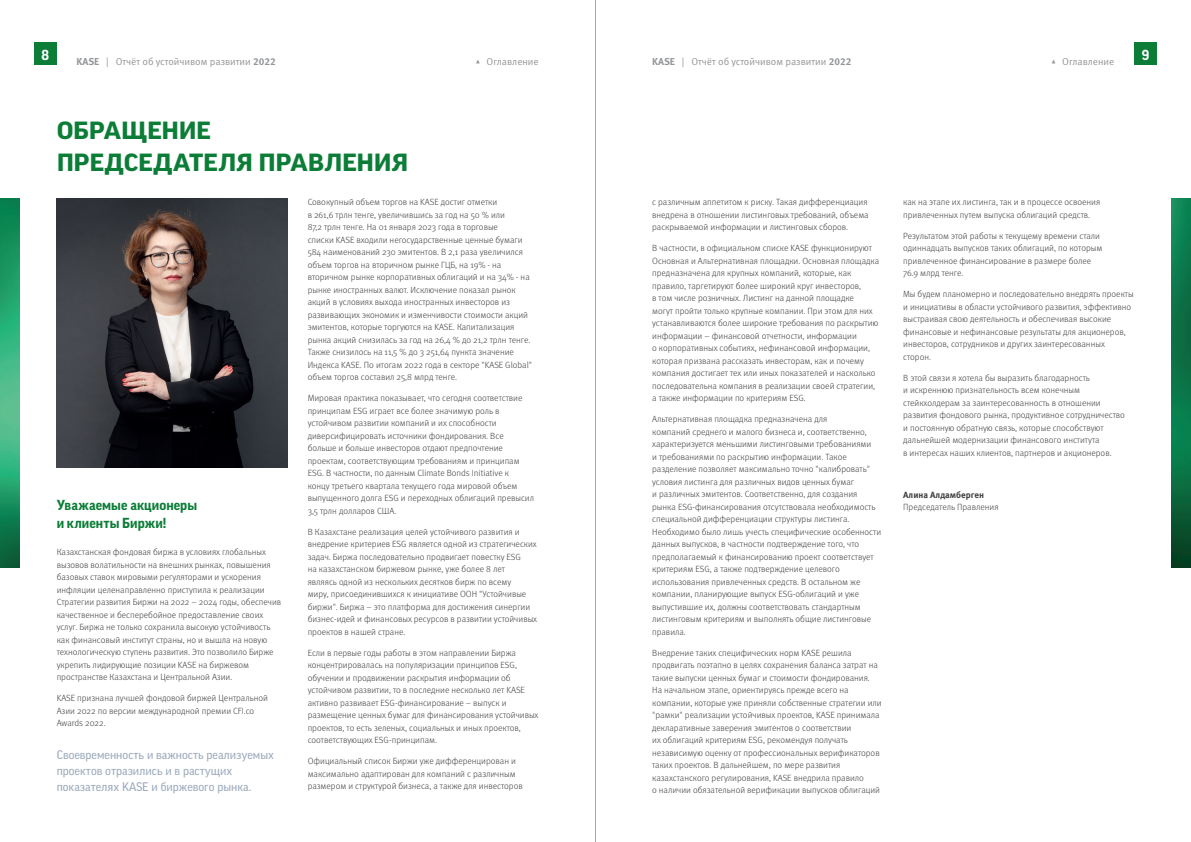
<style>
.page{position:relative;width:1191px;height:842px;background:#fff}
.page>*{position:absolute;margin:0;border:0;box-sizing:border-box;transform-origin:0 0}
.t1{font:700 expanded 24px/32px "Good Pro";letter-spacing:-.01em;color:#0b7d37}
.t2{font:700 14px/18px "Good Pro";letter-spacing:.005em;color:#0b7d37}
.t3{font:700 14px "Good Pro";color:#fff}
.t4{font:12px/16px "Good Pro";color:#9ba9bc}
.t5{font:10px "Meta Pro Norm";color:#939598}
.t6{font:300 9px/12.5px "Meta Pro";color:#3e3e3f}
.t7{font:700 9px "Meta Pro";color:#3e3e3f}
.s1{font-family:"Meta Pro";font-weight:700}
</style>
<div class="page">
<hr style="left:595px;top:0;width:1px;height:842px;background:#a8a9ad">
<img style="left:57px;top:198px;width:231px;height:270px">
<img style="left:1171px;top:198px;width:20px;height:369px">
<img style="left:0;top:198px;width:20px;height:369px">
<div style="left:34px;top:43px;width:23px;height:22px;background:#0b7d37"></div>
<div style="left:1134px;top:43px;width:23px;height:22px;background:#0b7d37"></div>
<h2 class="t3" style="left:42px;top:47px;width:9px">8</h2>
<h2 class="t3" style="left:1141px;top:47px;width:9px">9</h2>
<p class="t5" style="left:77px;top:54px;width:201px"><span class="s1">KASE</span> | Отчёт об устойчивом развитии <span class="s1">2022</span></p>
<p class="t5" style="left:475px;top:54px;width:65px">▴ Оглавление</p>
<p class="t5" style="left:652px;top:54px;width:201px"><span class="s1">KASE</span> | Отчёт об устойчивом развитии <span class="s1">2022</span></p>
<p class="t5" style="left:1050px;top:54px;width:65px">▴ Оглавление</p>
<h1 class="t1" style="left:57px;top:114px;width:353px">ОБРАЩЕНИЕ<br>ПРЕДСЕДАТЕЛЯ ПРАВЛЕНИЯ</h1>
<h2 class="t2" style="left:57px;top:496px;width:142px">Уважаемые акционеры и клиенты Биржи!</h2>
<p class="t6" style="left:57px;top:545px;width:226px">Казахстанская фондовая биржа в условиях глобальных вызовов волатильности на внешних рынках, повышения базовых ставок мировыми регуляторами и ускорения инфляции целенаправленно приступила к реализации Стратегии развития Биржи на 2022 – 2024 годы, обеспечив качественное и бесперебойное предоставление своих услуг. Биржа не только сохранила высокую устойчивость как финансовый институт страны, но и вышла на новую технологическую ступень развития. Это позволило Бирже укрепить лидирующие позиции KASE на биржевом пространстве Казахстана и Центральной Азии.</p>
<p class="t6" style="left:57px;top:691px;width:213px">KASE признана лучшей фондовой биржей Центральной<br>Азии 2022 по версии международной премии CFI.co<br>Awards 2022.</p>
<h3 class="t4" style="left:57px;top:747px;width:219px">Своевременность и важность реализуемых проектов отразились и в растущих показателях KASE и биржевого рынка.</h3>
<p class="t6" style="left:308px;top:195px;width:226px">Совокупный объем торгов на KASE достиг отметки<br>в 261,6 трлн тенге, увеличившись за год на 50 % или<br>87,2 трлн тенге. На 01 января 2023 года в торговые<br>списки KASE входили негосударственные ценные бумаги 584 наименований 230 эмитентов. В 2,1 раза увеличился объем торгов на вторичном рынке ГЦБ, на 19% - на вторичном рынке корпоративных облигаций и на 34% - на рынке иностранных валют. Исключение показал рынок акций в условиях выхода иностранных инвесторов из развивающих экономик и изменчивости стоимости акций эмитентов, которые торгуются на KASE. Капитализация рынка акций снизилась за год на 26,4 % до 21,2 трлн тенге.<br>Также снизилось на 11,5 % до 3 251,64 пункта значение Индекса KASE. По итогам 2022 года в секторе "KASE Global" объем торгов составил 25,8 млрд тенге.</p>
<p class="t6" style="left:308px;top:391px;width:228px">Мировая практика показывает, что сегодня соответствие принципам ESG играет все более значимую роль в устойчивом развитии компаний и их способности диверсифицировать источники фондирования. Все больше и больше инвесторов отдают предпочтение проектам, соответствующим требованиям и принципам ESG. В частности, по данным Climate Bonds Initiative к<br>концу третьего квартала текущего года мировой объем выпущенного долга ESG и переходных облигаций превысил 3,5 трлн долларов США.</p>
<p class="t6" style="left:308px;top:525px;width:231px">В Казахстане реализация целей устойчивого развития и внедрение критериев ESG является одной из стратегических задач. Биржа последовательно продвигает повестку ESG<br>на казахстанском биржевом рынке, уже более 8 лет<br>являясь одной из нескольких десятков бирж по всему<br>миру, присоединившихся к инициативе ООН "Устойчивые биржи". Биржа – это платформа для достижения синергии бизнес-идей и финансовых ресурсов в развитии устойчивых проектов в нашей стране.</p>
<p class="t6" style="left:308px;top:646px;width:232px">Если в первые годы работы в этом направлении Биржа концентрировалась на популяризации принципов ESG, обучении и продвижении раскрытия информации об устойчивом развитии, то в последние несколько лет KASE активно развивает ESG-финансирование – выпуск и размещение ценных бумаг для финансирования устойчивых проектов, то есть зеленых, социальных и иных проектов, соответствующих ESG-принципам.</p>
<p class="t6" style="left:308px;top:754px;width:216px">Официальный список Биржи уже дифференцирован и максимально адаптирован для компаний с различным размером и структурой бизнеса, а также для инвесторов</p>
<p class="t6" style="left:652px;top:195px;width:218px;text-align:justify">с различным аппетитом к риску. Такая дифференциация внедрена в отношении листинговых требований, объема раскрываемой информации и листинговых сборов.</p>
<p class="t6" style="left:652px;top:241px;width:228px">В частности, в официальном списке KASE функционируют Основная и Альтернативная площадки. Основная площадка предназначена для крупных компаний, которые, как правило, таргетируют более широкий круг инвесторов,<br>в том числе розничных. Листинг на данной площадке<br>могут пройти только крупные компании. При этом для них устанавливаются более широкие требования по раскрытию информации – финансовой отчетности, информации<br>о корпоративных событиях, нефинансовой информации, которая призвана рассказать инвесторам, как и почему компания достигает тех или иных показателей и насколько последовательна компания в реализации своей стратегии, а также информации по критериям ESG.</p>
<p class="t6" style="left:652px;top:412px;width:230px">Альтернативная площадка предназначена для<br>компаний среднего и малого бизнеса и, соответственно, характеризуется меньшими листинговыми требованиями<br>и требованиями по раскрытию информации. Такое разделение позволяет максимально точно "калибровать" условия листинга для различных видов ценных бумаг<br>и различных эмитентов. Соответственно, для создания рынка ESG-финансирования отсутствовала необходимость специальной дифференциации структуры листинга.<br>Необходимо было лишь учесть специфические особенности данных выпусков, в частности подтверждение того, что предполагаемый к финансированию проект соответствует критериям ESG, а также подтверждение целевого использования привлеченных средств. В остальном же компании, планирующие выпуск ESG-облигаций и уже выпустившие их, должны соответствовать стандартным листинговым критериям и выполнять общие листинговые правила.</p>
<p class="t6" style="left:652px;top:646px;width:231px">Внедрение таких специфических норм KASE решила продвигать поэтапно в целях сохранения баланса затрат на такие выпуски ценных бумаг и стоимости фондирования.<br>На начальном этапе, ориентируясь прежде всего на компании, которые уже приняли собственные стратегии или "рамки" реализации устойчивых проектов, KASE принимала декларативные заверения эмитентов о соответствии<br>их облигаций критериям ESG, рекомендуя получать независимую оценку от профессиональных верификаторов таких проектов. В дальнейшем, по мере развития казахстанского регулирования, KASE внедрила правило<br>о наличии обязательной верификации выпусков облигаций</p>
<p class="t6" style="left:903px;top:195px;width:199px">как на этапе их листинга, так и в процессе освоения привлеченных путем выпуска облигаций средств.</p>
<p class="t6" style="left:903px;top:229px;width:201px">Результатом этой работы к текущему времени стали одиннадцать выпусков таких облигаций, по которым привлеченное финансирование в размере более 76.9 млрд тенге.</p>
<p class="t6" style="left:903px;top:287px;width:232px">Мы будем планомерно и последовательно внедрять проекты и инициативы в области устойчивого развития, эффективно выстраивая свою деятельность и обеспечивая высокие финансовые и нефинансовые результаты для акционеров, инвесторов, сотрудников и других заинтересованных сторон.</p>
<p class="t6" style="left:903px;top:371px;width:223px">В этой связи я хотела бы выразить благодарность<br>и искреннюю признательность всем конечным стейкхолдерам за заинтересованность в отношении развития фондового рынка, продуктивное сотрудничество и постоянную обратную связь, которые способствуют дальнейшей модернизации финансового института<br>в интересах наших клиентов, партнеров и акционеров.</p>
<p class="t7" style="left:903px;top:488px;width:82px">Алина Алдамберген</p>
<p class="t6" style="left:903px;top:500px;width:97px">Председатель Правления</p>
</div>
